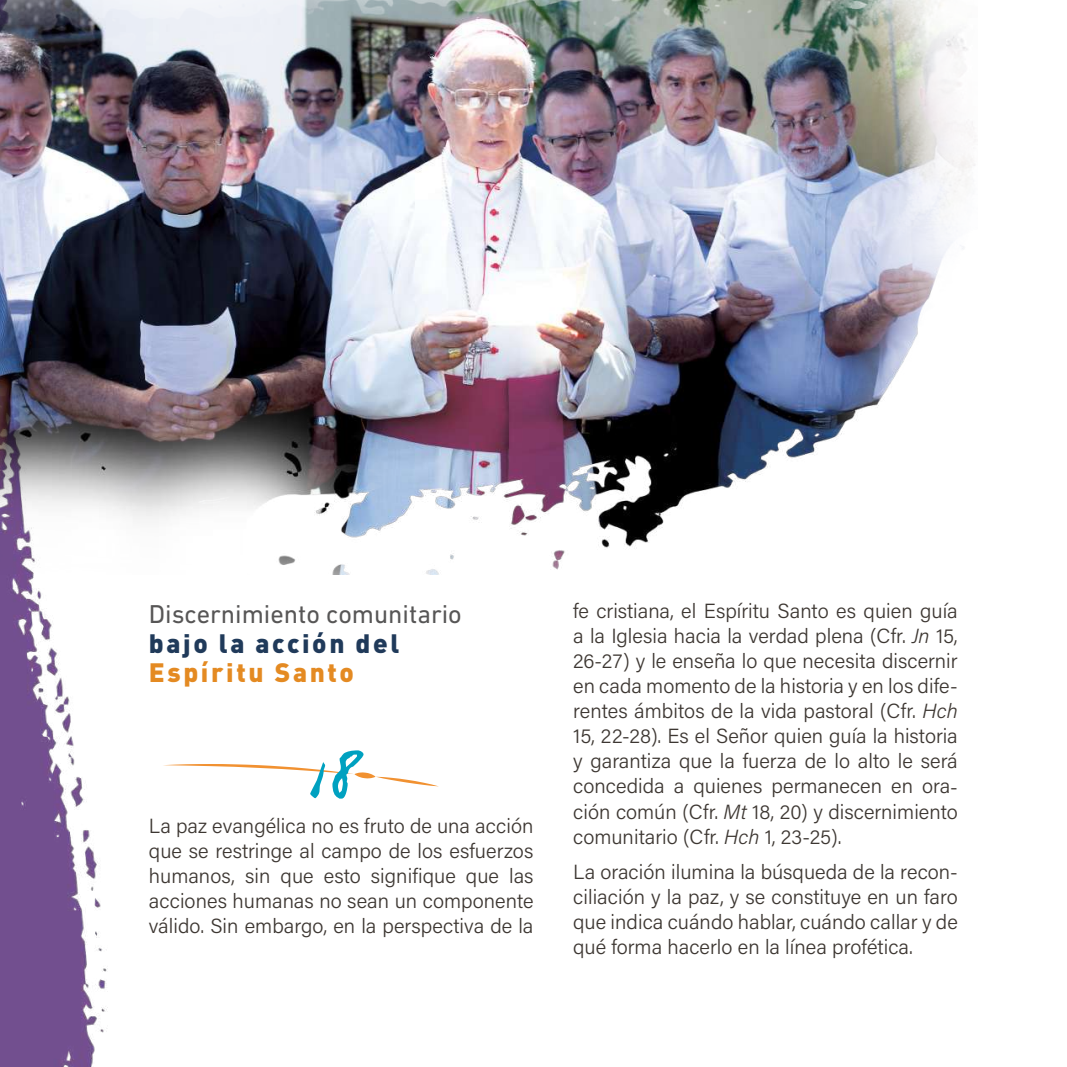
<style>
.page{position:relative;width:1067px;height:1067px;background:#fff}
.page>*{position:absolute;margin:0;border:0;box-sizing:border-box;transform-origin:0 0}
.t1{font:26.25px "DIN Next LT Pro";color:#575656}
.t2{font:900 26.25px "DIN Pro";letter-spacing:.1em;color:#203a5a}
.t3{font:900 26.25px "DIN Pro";letter-spacing:.1em;color:#e48a22}
.t4{font:20.47px/25px "Acumin Variable Concept";letter-spacing:.01em;color:#3d3732;text-align:justify}
</style>
<div class="page">
<img style="left:0;top:575px;width:108px;height:492px">
<img style="left:0;top:0;width:975px;height:575px">
<svg style="left:163px;top:750px;width:276px;height:48px"></svg>
<p class="t1" style="left:149px;top:599px;width:314px">Discernimiento comunitario</p>
<p class="t2" style="left:149px;top:620px;width:252px">bajo la acción del</p>
<p class="t3" style="left:149px;top:650px;width:207px">Espíritu Santo</p>
<p class="t4" style="left:149px;top:812px;width:386px">La paz evangélica no es fruto de una acción que se restringe al campo de los esfuerzos humanos, sin que esto signifique que las acciones humanas no sean un componente válido. Sin embargo, en la perspectiva de la</p>
<p class="t4" style="left:573px;top:598px;width:386px">fe cristiana, el Espíritu Santo es quien guía a la Iglesia hacia la verdad plena (Cfr. Jn 15, 26-27) y le enseña lo que necesita discernir en cada momento de la historia y en los dife&shy;rentes ámbitos de la vida pastoral (Cfr. Hch 15, 22-28). Es el Señor quien guía la historia y garantiza que la fuerza de lo alto le será concedida a quienes permanecen en ora&shy;ción común (Cfr. Mt 18, 20) y discernimiento comunitario (Cfr. Hch 1, 23-25).</p>
<p class="t4" style="left:573px;top:858px;width:386px">La oración ilumina la búsqueda de la recon&shy;ciliación y la paz, y se constituye en un faro que indica cuándo hablar, cuándo callar y de qué forma hacerlo en la línea profética.</p>
</div>
